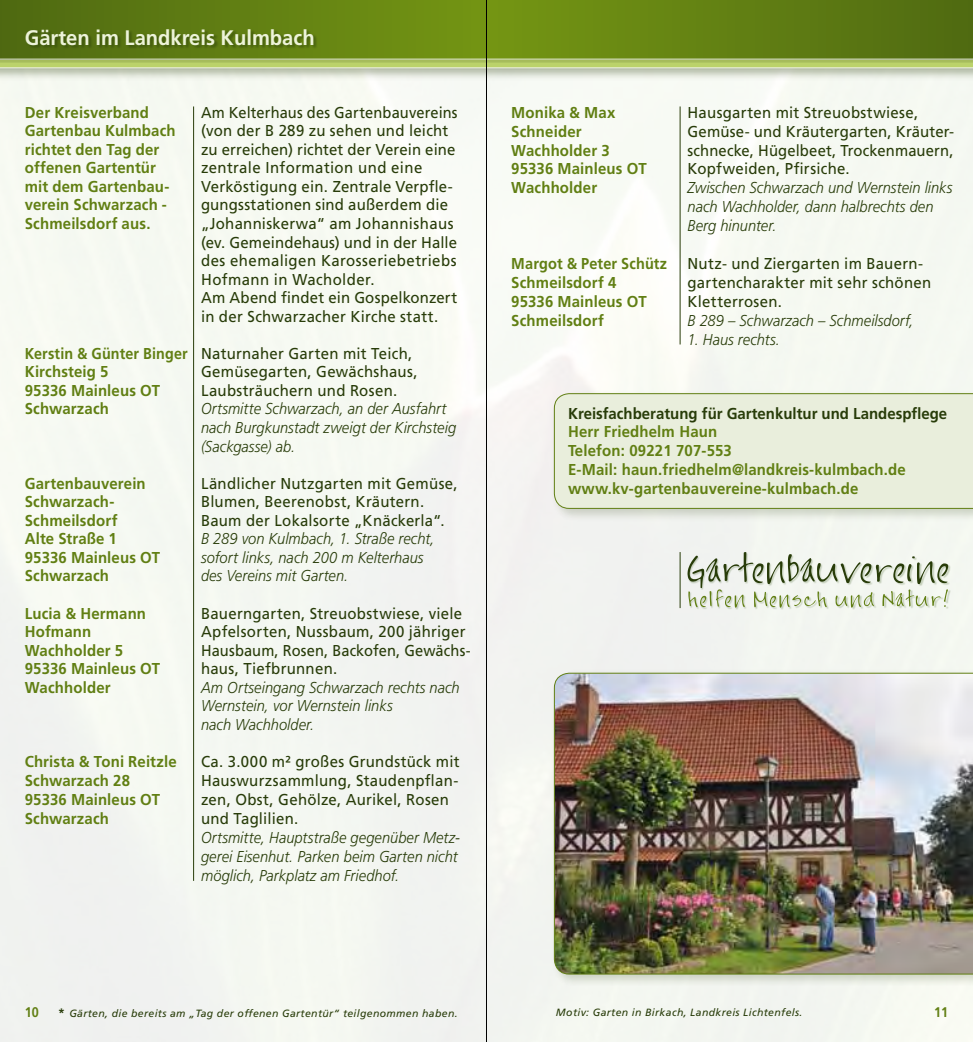
<style>
.page{position:relative;width:973px;height:1042px;background:#fff}
.page>*{position:absolute;margin:0;border:0;box-sizing:border-box;transform-origin:0 0}
.t1{font:700 21px "Frutiger";color:#edf3d9;scale:.96 1}
.t2{font:15.75px/18.9px "Frutiger";letter-spacing:.015em;color:#283c09;scale:.95 1}
.t3{font:700 15.75px/18.6px "Frutiger";letter-spacing:.01em;color:#617f13;scale:.95 1}
.t4{font:italic 300 15.75px/18.6px "Frutiger";color:#283c09;scale:.93 1}
.t5{font:15.75px/18.6px "Frutiger";letter-spacing:.015em;color:#283c09;scale:.93 1}
.t6{font:700 15.75px/18.9px "Frutiger";letter-spacing:.01em;color:#617f13;scale:.92 1}
.t7{font:700 15.75px/18.6px "Frutiger";letter-spacing:.01em;color:#617f13;scale:.91 1}
.t8{font:700 15.75px "Frutiger";color:#283c09;scale:.95 1}
.t9{font:700 14px "Frutiger";color:#617f13;scale:.9 1}
.t10{font:italic 10.5px "Frutiger";letter-spacing:.03em;color:#283c09}
.s1{font-weight:700;font-style:normal;font-size:12.25px}
</style>
<div class="page">
<div style="left:0;top:81px;width:972px;height:961px;background:#f5f8f1"></div>
<div style="left:0;top:1px;width:972px;height:80px;background:#283c09;opacity:.35"></div>
<svg style="left:0;top:63px;width:972px;height:5px"></svg>
<div style="left:0;top:0;width:972px;height:63px;background:#a5bb5b"></div>
<svg style="left:0;top:0;width:972px;height:60px"></svg>
<div style="left:26px;top:30px;width:292px;height:20px;background:#283c09;opacity:.5"></div>
<div style="left:550px;top:389px;width:422px;height:133px;background:#283c09;opacity:.2"></div>
<div style="left:554px;top:393px;width:418px;height:116px;background:#e9eedc"></div>
<hr style="left:679px;top:106px;width:1px;height:238px;background:#283c09">
<hr style="left:193px;top:106px;width:1px;height:775px;background:#283c09">
<div style="left:688px;top:590px;width:262px;height:20px;background:#305311;opacity:.25"></div>
<svg style="left:687px;top:551px;width:260px;height:57px"></svg>
<hr style="left:679px;top:552px;width:1px;height:56px;background:#283c09">
<div style="left:550px;top:669px;width:422px;height:319px;background:#283c09;opacity:.2"></div>
<img style="left:554px;top:673px;width:418px;height:301px">
<hr style="left:486px;top:0;width:1px;height:1042px;background:#000">
<h1 class="t1" style="left:25px;top:25px;width:303px">Gärten im Landkreis Kulmbach</h1>
<p class="t3" style="left:25px;top:103px;width:160px">Der Kreisverband<br>Gartenbau Kulmbach richtet den Tag der offenen Gartentür mit dem Gartenbau&shy;verein Schwarzach -<br>Schmeilsdorf aus.</p>
<p class="t7" style="left:25px;top:344px;width:180px">Kerstin &amp; Günter Binger<br>Kirchsteig 5<br>95336 Mainleus OT<br>Schwarzach</p>
<p class="t3" style="left:25px;top:474px;width:144px">Gartenbauverein<br>Schwarzach-<br>Schmeilsdorf<br>Alte Straße 1<br>95336 Mainleus OT<br>Schwarzach</p>
<p class="t3" style="left:25px;top:604px;width:144px">Lucia &amp; Hermann<br>Hofmann<br>Wachholder 5<br>95336 Mainleus OT<br>Wachholder</p>
<p class="t3" style="left:25px;top:752px;width:161px">Christa &amp; Toni Reitzle<br>Schwarzach 28<br>95336 Mainleus OT<br>Schwarzach</p>
<p class="t5" style="left:201px;top:103px;width:277px">Am Kelterhaus des Gartenbauvereins (von der B 289 zu sehen und leicht zu erreichen) richtet der Verein eine zentrale Information und eine Verköstigung ein. Zentrale Verpfle&shy;gungsstationen sind außerdem die „Johanniskerwa“ am Johannishaus (ev. Gemeindehaus) und in der Halle des ehemaligen Karosseriebetriebs Hofmann in Wacholder.<br>Am Abend findet ein Gospelkonzert in der Schwarzacher Kirche statt.</p>
<p class="t2" style="left:201px;top:344px;width:229px">Naturnaher Garten mit Teich,<br>Gemüsegarten, Gewächshaus,<br>Laubsträuchern und Rosen.</p>
<p class="t4" style="left:201px;top:400px;width:276px">Ortsmitte Schwarzach, an der Ausfahrt nach Burgkunstadt zweigt der Kirchsteig (Sackgasse) ab.</p>
<p class="t2" style="left:201px;top:474px;width:271px">Ländlicher Nutzgarten mit Gemüse,<br>Blumen, Beerenobst, Kräutern.<br>Baum der Lokalsorte „Knäckerla“.</p>
<p class="t4" style="left:201px;top:529px;width:252px">B 289 von Kulmbach, 1. Straße recht, sofort links, nach 200 m Kelterhaus des Vereins mit Garten.</p>
<p class="t2" style="left:201px;top:604px;width:285px">Bauerngarten, Streuobstwiese, viele Apfelsorten, Nussbaum, 200 jähriger Hausbaum, Rosen, Backofen, Gewächs&shy;haus, Tiefbrunnen.</p>
<p class="t4" style="left:201px;top:678px;width:280px">Am Ortseingang Schwarzach rechts nach<br>Wernstein, vor Wernstein links<br>nach Wachholder.</p>
<p class="t2" style="left:201px;top:752px;width:273px">Ca. 3.000 m² großes Grundstück mit<br>Hauswurzsammlung, Staudenpflan&shy;zen, Obst, Gehölze, Aurikel, Rosen und Taglilien.</p>
<p class="t4" style="left:201px;top:828px;width:280px">Ortsmitte, Hauptstraße gegenüber Metz&shy;gerei Eisenhut. Parken beim Garten nicht möglich, Parkplatz am Friedhof.</p>
<p class="t3" style="left:511px;top:103px;width:144px">Monika &amp; Max<br>Schneider<br>Wachholder 3<br>95336 Mainleus OT<br>Wachholder</p>
<p class="t6" style="left:511px;top:254px;width:171px">Margot &amp; Peter Schütz<br>Schmeilsdorf 4<br>95336 Mainleus OT<br>Schmeilsdorf</p>
<p class="t2" style="left:687px;top:103px;width:282px">Hausgarten mit Streuobstwiese, Gemüse- und Kräutergarten, Kräuter&shy;schnecke, Hügelbeet, Trockenmauern, Kopfweiden, Pfirsiche.</p>
<p class="t4" style="left:687px;top:178px;width:286px">Zwischen Schwarzach und Wernstein links nach Wachholder, dann halbrechts den<br>Berg hinunter.</p>
<p class="t2" style="left:687px;top:254px;width:258px">Nutz- und Ziergarten im Bauern&shy;gartencharakter mit sehr schönen<br>Kletterrosen.</p>
<p class="t4" style="left:687px;top:311px;width:245px">B 289 – Schwarzach – Schmeilsdorf,</p>
<p class="t4" style="left:687px;top:330px;width:101px">1. Haus rechts.</p>
<p class="t8" style="left:568px;top:404px;width:400px">Kreisfachberatung für Gartenkultur und Landespflege</p>
<p class="t3" style="left:568px;top:422px;width:357px">Herr Friedhelm Haun<br>Telefon: 09221 707-553<br>E-Mail: haun.friedhelm@landkreis-kulmbach.de www.kv-gartenbauvereine-kulmbach.de</p>
<p class="t9" style="left:25px;top:1004px;width:17px">10</p>
<p class="t10" style="left:556px;top:1006px;width:248px">Motiv: Garten in Birkach, Landkreis Lichtenfels.</p>
<p class="t9" style="left:933px;top:1004px;width:17px">11</p>
<p class="t10" style="left:58px;top:1007px;width:401px"><span class="s1">*</span> Gärten, die bereits am „Tag der offenen Gartentür“ teilgenommen haben.</p>
</div>
